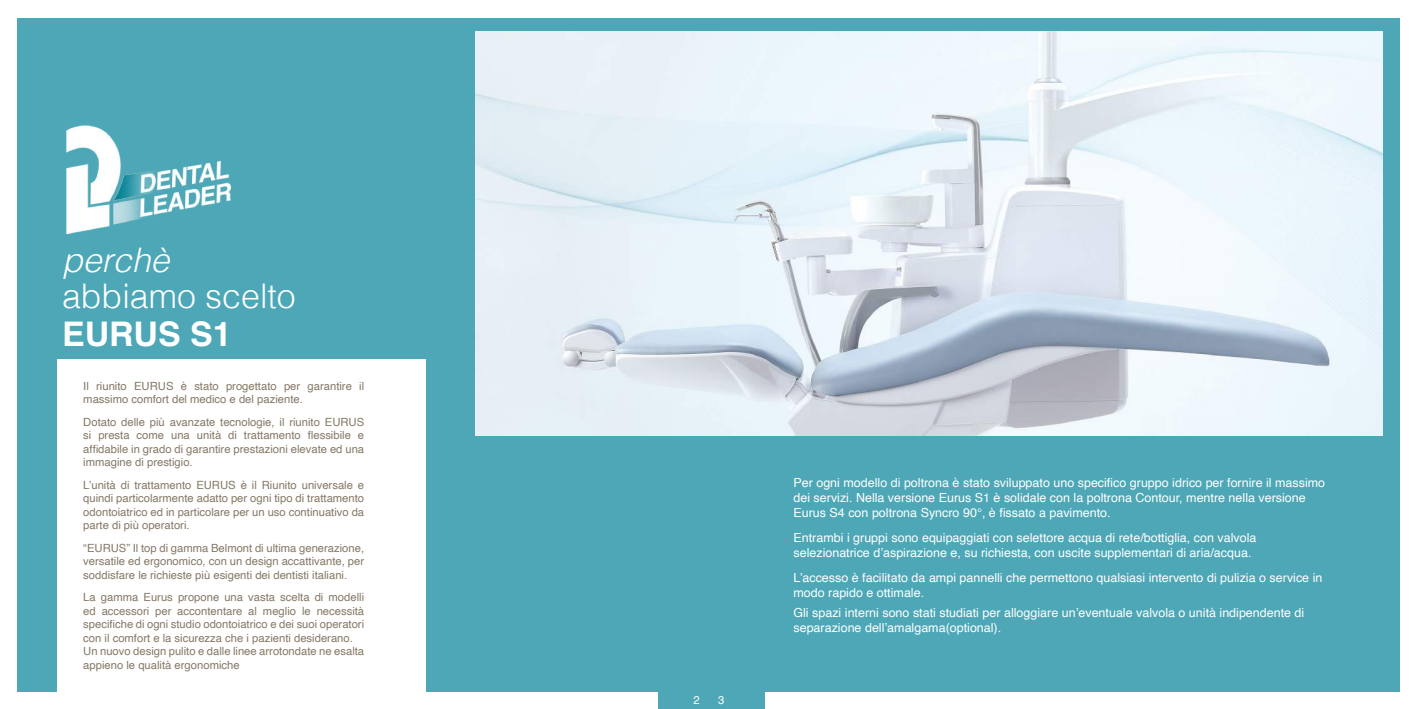
<style>
.page{position:relative;width:1418px;height:709px;background:#fff}
.page>*{position:absolute;margin:0;border:0;box-sizing:border-box;transform-origin:0 0}
.t1{font:300 33.88px "Helvetica";color:#fff}
.t2{font:700 33.88px "Helvetica";color:#fff}
.t3{font:italic 300 33.88px "Helvetica";color:#fff}
.t4{font:12.5px/15px "Helvetica";color:#fff}
.t5{font:11.25px/13.5px "Helvetica";color:#857865;text-align:justify}
.t6{font:11.25px "Helvetica";color:#fff}
</style>
<div class="page">
<div style="left:658px;top:680px;width:107px;height:29px;background:#4da7b6"></div>
<div style="left:18px;top:18px;width:1382px;height:673px;background:#4da7b6"></div>
<img style="left:475px;top:31px;width:907px;height:404px">
<div style="left:57px;top:359px;width:368px;height:350px;background:#fff"></div>
<img style="left:66px;top:125px;width:165px;height:110px">
<h1 class="t3" style="left:62px;top:231px;width:109px">perchè</h1>
<h1 class="t1" style="left:62px;top:267px;width:235px">abbiamo scelto</h1>
<h1 class="t2" style="left:62px;top:306px;width:171px">EURUS S1</h1>
<p class="t5" style="left:83px;top:379px;width:282px">Il riunito EURUS è stato progettato per garantire il massimo comfort del medico e del paziente.</p>
<p class="t5" style="left:83px;top:415px;width:282px">Dotato delle più avanzate tecnologie, il riunito EURUS si presta come una unità di trattamento flessibile e affidabile in grado di garantire prestazioni elevate ed una immagine di prestigio.</p>
<p class="t5" style="left:83px;top:478px;width:282px">L’unità di trattamento EURUS è il Riunito universale e quindi particolarmente adatto per ogni tipo di trattamento odontoiatrico ed in particolare per un uso continuativo da parte di più operatori.</p>
<p class="t5" style="left:83px;top:541px;width:282px">“EURUS” Il top di gamma Belmont di ultima generazione, versatile ed ergonomico, con un design accattivante, per soddisfare le richieste più esigenti dei dentisti italiani.</p>
<p class="t5" style="left:83px;top:590px;width:282px;text-align:left">La gamma Eurus propone una vasta scelta di modelli ed accessori per accontentare al meglio le necessità specifiche di ogni studio odontoiatrico e dei suoi operatori con il comfort e la sicurezza che i pazienti desiderano.<br>Un nuovo design pulito e dalle linee arrotondate ne esalta appieno le qualità ergonomiche</p>
<p class="t6" style="left:693px;top:691px;width:8px">2</p>
<p class="t6" style="left:718px;top:691px;width:8px">3</p>
<p class="t4" style="left:793px;top:475px;width:533px">Per ogni modello di poltrona è stato sviluppato uno specifico gruppo idrico per fornire il massimo dei servizi. Nella versione Eurus S1 è solidale con la poltrona Contour, mentre nella versione<br>Eurus S4 con poltrona Syncro 90°, è fissato a pavimento.</p>
<p class="t4" style="left:793px;top:530px;width:464px">Entrambi i gruppi sono equipaggiati con selettore acqua di rete/bottiglia, con valvola selezionatrice d’aspirazione e, su richiesta, con uscite supplementari di aria/acqua.</p>
<p class="t4" style="left:793px;top:570px;width:530px">L’accesso è facilitato da ampi pannelli che permettono qualsiasi intervento di pulizia o service in modo rapido e ottimale.</p>
<p class="t4" style="left:793px;top:605px;width:512px">Gli spazi interni sono stati studiati per alloggiare un’eventuale valvola o unità indipendente di separazione dell’amalgama(optional).</p>
</div>
